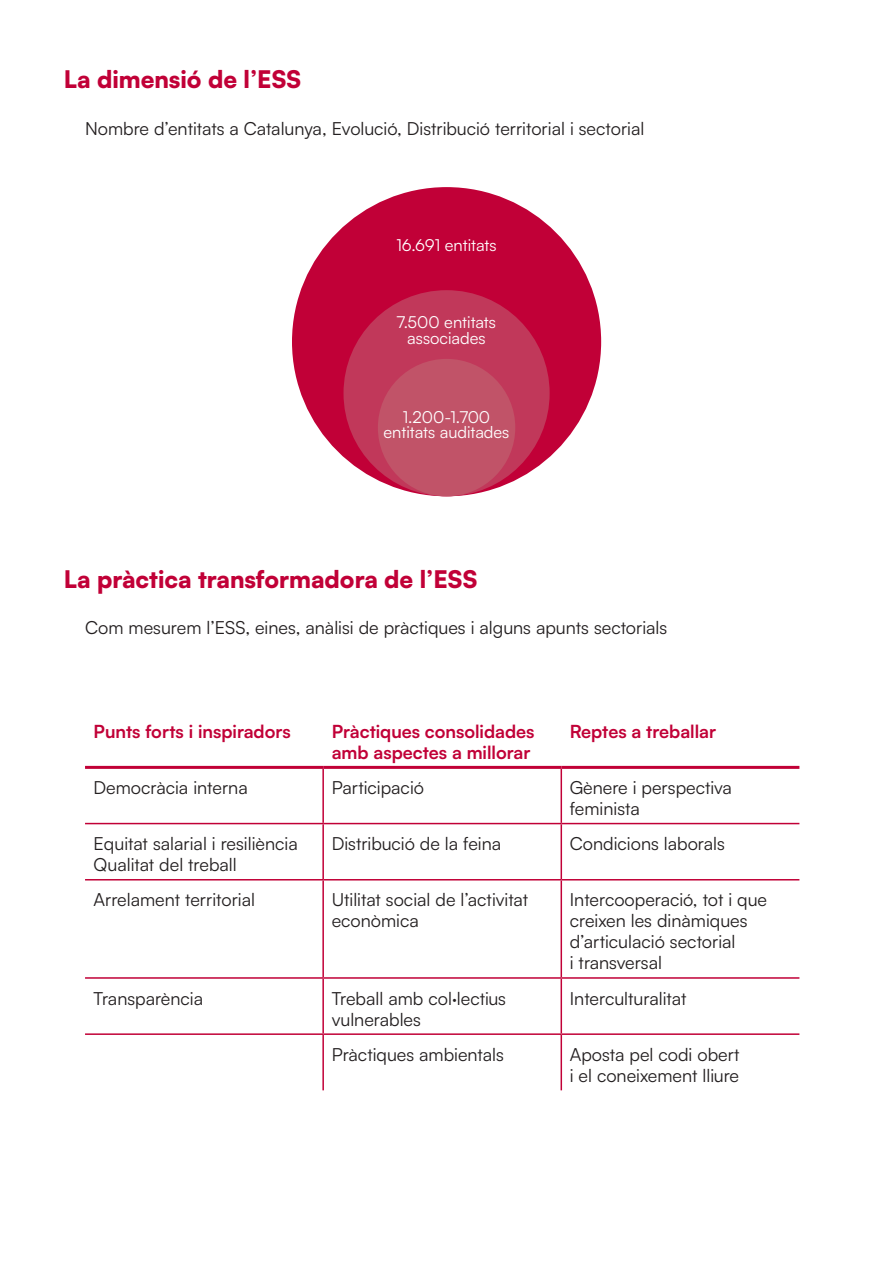
<style>
.page{position:relative;width:893px;height:1263px;background:#fff}
.page>*{position:absolute;margin:0;border:0;box-sizing:border-box;transform-origin:0 0}
.Títol_2ari{font:900 24px "Satoshi";color:#c10037}
.text{font:18px/21px "Satoshi";color:#231f20}
.Titolet{font:700 18px/21px "Satoshi";color:#c10037}
.t1{font:16.5px/15px "Satoshi";color:#fff;text-align:center}
</style>
<div class="page">
<hr style="left:85px;top:766px;width:238px;height:3px;background:#c10037">
<hr style="left:323px;top:766px;width:238px;height:3px;background:#c10037">
<hr style="left:561px;top:766px;width:238px;height:3px;background:#c10037">
<hr style="left:85px;top:823px;width:238px;height:1px;background:#c10037">
<hr style="left:323px;top:823px;width:238px;height:1px;background:#c10037">
<hr style="left:561px;top:823px;width:238px;height:1px;background:#c10037">
<hr style="left:85px;top:879px;width:238px;height:1px;background:#c10037">
<hr style="left:323px;top:879px;width:238px;height:1px;background:#c10037">
<hr style="left:561px;top:879px;width:238px;height:1px;background:#c10037">
<hr style="left:85px;top:977px;width:238px;height:2px;background:#c10037">
<hr style="left:323px;top:977px;width:238px;height:2px;background:#c10037">
<hr style="left:561px;top:977px;width:238px;height:2px;background:#c10037">
<hr style="left:85px;top:1033px;width:238px;height:2px;background:#c10037">
<hr style="left:323px;top:1033px;width:238px;height:2px;background:#c10037">
<hr style="left:561px;top:1033px;width:238px;height:2px;background:#c10037">
<hr style="left:322px;top:769px;width:2px;height:54px;background:#c10037">
<hr style="left:561px;top:769px;width:1px;height:54px;background:#c10037">
<hr style="left:322px;top:824px;width:2px;height:55px;background:#c10037">
<hr style="left:561px;top:824px;width:1px;height:55px;background:#c10037">
<hr style="left:322px;top:880px;width:2px;height:97px;background:#c10037">
<hr style="left:561px;top:880px;width:1px;height:97px;background:#c10037">
<hr style="left:322px;top:979px;width:2px;height:54px;background:#c10037">
<hr style="left:561px;top:979px;width:1px;height:54px;background:#c10037">
<hr style="left:322px;top:1035px;width:2px;height:55px;background:#c10037">
<hr style="left:561px;top:1035px;width:1px;height:55px;background:#c10037">
<div style="left:292px;top:187px;width:309px;height:309px;background:#c10037;border-radius:50%"></div>
<div style="left:343px;top:290px;width:207px;height:206px;background:#c1385a;border-radius:50%"></div>
<div style="left:378px;top:359px;width:137px;height:137px;background:#c15368;border-radius:50%"></div>
<p class="Títol_2ari" style="left:64px;top:61px;width:239px">La dimensió de l’ESS</p>
<p class="text" style="left:85px;top:117px;width:561px">Nombre d’entitats a Catalunya, Evolució, Distribució territorial i sectorial</p>
<p class="t1" style="left:396px;top:236px;width:102px">16.691 entitats</p>
<p class="t1" style="left:397px;top:314px;width:101px">7.500 entitats</p>
<p class="t1" style="left:407px;top:330px;width:80px">associades</p>
<p class="t1" style="left:383px;top:408px;width:127px">1.200-1.700 entitats auditades</p>
<p class="Títol_2ari" style="left:64px;top:560px;width:415px">La pràctica transformadora de l’ESS</p>
<p class="text" style="left:85px;top:616px;width:584px">Com mesurem l’ESS, eines, anàlisi de pràctiques i alguns apunts sectorials</p>
<p class="Titolet" style="left:94px;top:720px;width:199px">Punts forts i inspiradors</p>
<p class="Titolet" style="left:332px;top:720px;width:204px">Pràctiques consolidades amb aspectes a millorar</p>
<p class="Titolet" style="left:570px;top:720px;width:148px">Reptes a treballar</p>
<p class="text" style="left:94px;top:776px;width:156px">Democràcia interna</p>
<p class="text" style="left:332px;top:776px;width:94px">Participació</p>
<p class="text" style="left:570px;top:776px;width:164px">Gènere i perspectiva feminista</p>
<p class="text" style="left:94px;top:832px;width:206px">Equitat salarial i resiliència</p>
<p class="text" style="left:94px;top:853px;width:145px">Qualitat del treball</p>
<p class="text" style="left:332px;top:832px;width:171px">Distribució de la feina</p>
<p class="text" style="left:570px;top:832px;width:157px">Condicions laborals</p>
<p class="text" style="left:94px;top:889px;width:163px">Arrelament territorial</p>
<p class="text" style="left:332px;top:889px;width:198px">Utilitat social de l’activitat econòmica</p>
<p class="text" style="left:570px;top:889px;width:199px">Intercooperació, tot i que creixen les dinàmiques d’articulació sectorial<br>i transversal</p>
<p class="text" style="left:94px;top:987px;width:111px">Transparència</p>
<p class="text" style="left:332px;top:987px;width:176px">Treball amb col·lectius vulnerables</p>
<p class="text" style="left:570px;top:987px;width:118px">Interculturalitat</p>
<p class="text" style="left:332px;top:1043px;width:174px">Pràctiques ambientals</p>
<p class="text" style="left:570px;top:1043px;width:171px">Aposta pel codi obert i el coneixement lliure</p>
</div>
